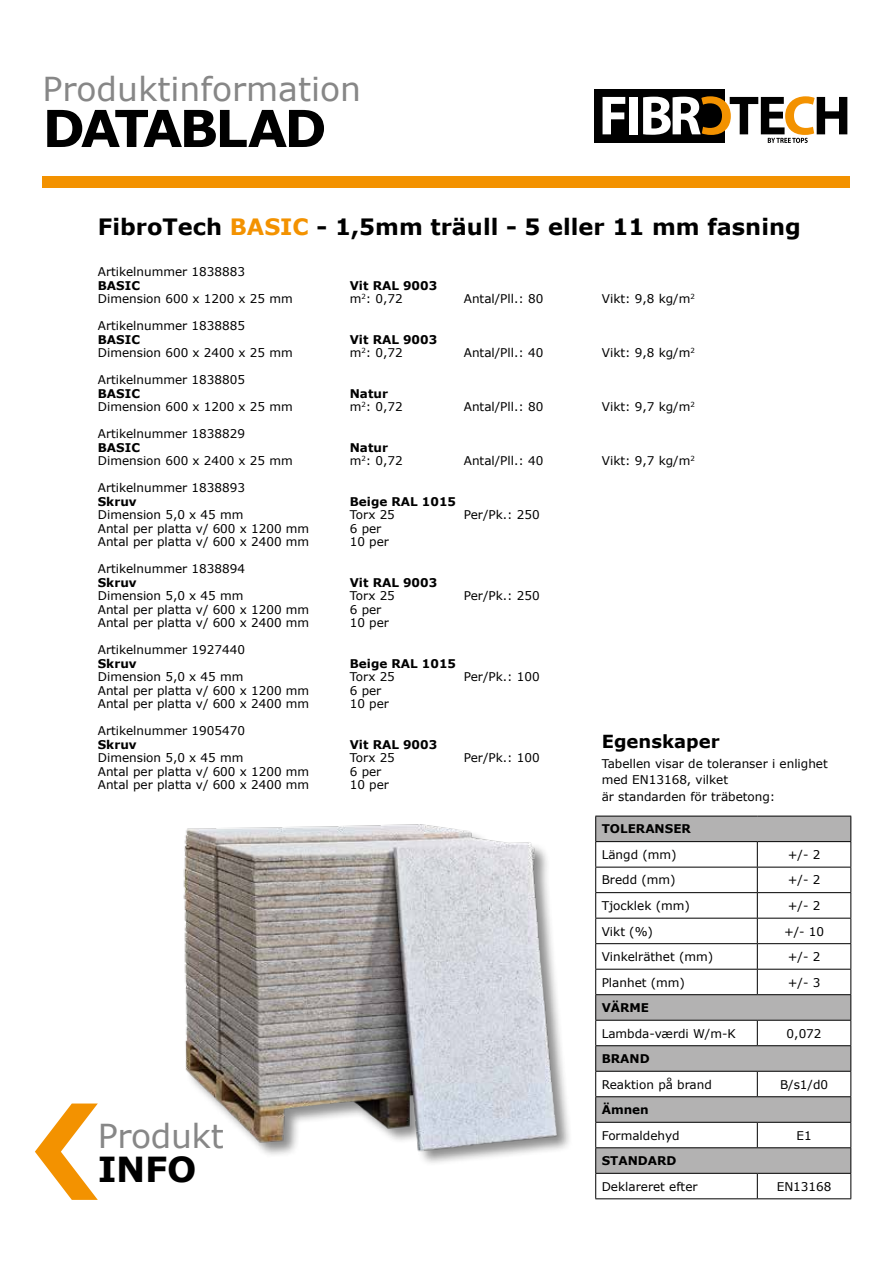
<style>
.page{position:relative;width:893px;height:1263px;background:#fff}
.page>*{position:absolute;margin:0;border:0;box-sizing:border-box;transform-origin:0 0}
.t1{font:700 51px "Verdana";letter-spacing:-.06em;color:#000}
.t2{font:700 34.5px "Verdana";color:#000}
.t3{font:33px "Verdana";color:#878787}
.t4{font:700 22.5px "Verdana";color:#000}
.t5{font:700 18px "Verdana";color:#000}
.t6{font:12px/16.5px "Verdana";color:#000}
.t7{font:700 12px "Verdana";color:#000}
.s1{color:#f39200}
</style>
<div class="page">
<div style="left:594px;top:89px;width:131px;height:54px;background:#000"></div>
<svg style="left:602px;top:97px;width:23px;height:37px"></svg>
<div style="left:629px;top:97px;width:9px;height:37px;background:#fff"></div>
<svg style="left:643px;top:96px;width:204px;height:47px"></svg>
<div style="left:43px;top:176px;width:807px;height:12px;background:#f39200"></div>
<svg style="left:35px;top:1103px;width:63px;height:97px"></svg>
<img style="left:183px;top:824px;width:387px;height:339px">
<svg style="left:596px;top:817px;width:254px;height:356px"></svg>
<hr style="left:595px;top:816px;width:162px;height:1px;background:#000">
<hr style="left:757px;top:816px;width:94px;height:1px;background:#000">
<hr style="left:595px;top:841px;width:162px;height:1px;background:#000">
<hr style="left:757px;top:841px;width:94px;height:1px;background:#000">
<hr style="left:595px;top:867px;width:162px;height:1px;background:#000">
<hr style="left:757px;top:867px;width:94px;height:1px;background:#000">
<hr style="left:595px;top:892px;width:162px;height:1px;background:#000">
<hr style="left:757px;top:892px;width:94px;height:1px;background:#000">
<hr style="left:595px;top:918px;width:162px;height:1px;background:#000">
<hr style="left:757px;top:918px;width:94px;height:1px;background:#000">
<hr style="left:595px;top:943px;width:162px;height:1px;background:#000">
<hr style="left:757px;top:943px;width:94px;height:1px;background:#000">
<hr style="left:595px;top:969px;width:162px;height:1px;background:#000">
<hr style="left:757px;top:969px;width:94px;height:1px;background:#000">
<svg style="left:757px;top:842px;width:1px;height:152px"></svg>
<hr style="left:595px;top:994px;width:162px;height:1px;background:#000">
<hr style="left:757px;top:994px;width:94px;height:1px;background:#000">
<hr style="left:595px;top:1020px;width:162px;height:1px;background:#000">
<hr style="left:757px;top:1020px;width:94px;height:1px;background:#000">
<svg style="left:757px;top:1020px;width:1px;height:25px"></svg>
<hr style="left:595px;top:1045px;width:162px;height:1px;background:#000">
<hr style="left:757px;top:1045px;width:94px;height:1px;background:#000">
<hr style="left:595px;top:1071px;width:162px;height:1px;background:#000">
<hr style="left:757px;top:1071px;width:94px;height:1px;background:#000">
<svg style="left:757px;top:1071px;width:1px;height:25px"></svg>
<hr style="left:595px;top:1096px;width:162px;height:1px;background:#000">
<hr style="left:757px;top:1096px;width:94px;height:1px;background:#000">
<hr style="left:595px;top:1122px;width:162px;height:1px;background:#000">
<hr style="left:757px;top:1122px;width:94px;height:1px;background:#000">
<svg style="left:757px;top:1123px;width:1px;height:24px"></svg>
<hr style="left:595px;top:1147px;width:162px;height:1px;background:#000">
<hr style="left:757px;top:1147px;width:94px;height:1px;background:#000">
<hr style="left:595px;top:1173px;width:162px;height:1px;background:#000">
<svg style="left:595px;top:816px;width:1px;height:382px"></svg>
<hr style="left:757px;top:1173px;width:94px;height:1px;background:#000">
<svg style="left:757px;top:1174px;width:1px;height:24px"></svg>
<svg style="left:850px;top:816px;width:1px;height:382px"></svg>
<hr style="left:595px;top:1198px;width:162px;height:1px;background:#000">
<hr style="left:757px;top:1198px;width:94px;height:1px;background:#000">
<h3 class="t3" style="left:43px;top:66px;width:320px">Produktinformation</h3>
<h1 class="t1" style="left:43px;top:92px;width:286px">DATABLAD</h1>
<h3 class="t4" style="left:98px;top:211px;width:704px">FibroTech <span class="s1">BASIC</span> - 1,5mm träull - 5 eller 11 mm fasning</h3>
<p class="t6" style="left:98px;top:263px;width:149px">Artikelnummer 1838883</p>
<p class="t7" style="left:98px;top:277px;width:44px">BASIC</p>
<p class="t7" style="left:350px;top:277px;width:89px">Vit RAL 9003</p>
<p class="t6" style="left:98px;top:290px;width:196px">Dimension 600 x 1200 x 25 mm</p>
<p class="t6" style="left:350px;top:290px;width:55px">m<sup>2</sup>: 0,72</p>
<p class="t6" style="left:464px;top:290px;width:81px">Antal/Pll.: 80</p>
<p class="t6" style="left:602px;top:290px;width:94px">Vikt: 9,8 kg/m<sup>2</sup></p>
<p class="t6" style="left:98px;top:317px;width:149px">Artikelnummer 1838885</p>
<p class="t7" style="left:98px;top:331px;width:44px">BASIC</p>
<p class="t7" style="left:350px;top:331px;width:89px">Vit RAL 9003</p>
<p class="t6" style="left:98px;top:344px;width:196px">Dimension 600 x 2400 x 25 mm</p>
<p class="t6" style="left:350px;top:344px;width:55px">m<sup>2</sup>: 0,72</p>
<p class="t6" style="left:464px;top:344px;width:81px">Antal/Pll.: 40</p>
<p class="t6" style="left:602px;top:344px;width:94px">Vikt: 9,8 kg/m<sup>2</sup></p>
<p class="t6" style="left:98px;top:371px;width:149px">Artikelnummer 1838805</p>
<p class="t7" style="left:98px;top:385px;width:44px">BASIC</p>
<p class="t7" style="left:350px;top:385px;width:40px">Natur</p>
<p class="t6" style="left:98px;top:398px;width:196px">Dimension 600 x 1200 x 25 mm</p>
<p class="t6" style="left:350px;top:398px;width:55px">m<sup>2</sup>: 0,72</p>
<p class="t6" style="left:464px;top:398px;width:81px">Antal/Pll.: 80</p>
<p class="t6" style="left:602px;top:398px;width:94px">Vikt: 9,7 kg/m<sup>2</sup></p>
<p class="t6" style="left:98px;top:425px;width:149px">Artikelnummer 1838829</p>
<p class="t7" style="left:98px;top:439px;width:44px">BASIC</p>
<p class="t7" style="left:350px;top:439px;width:40px">Natur</p>
<p class="t6" style="left:98px;top:452px;width:196px">Dimension 600 x 2400 x 25 mm</p>
<p class="t6" style="left:350px;top:452px;width:55px">m<sup>2</sup>: 0,72</p>
<p class="t6" style="left:464px;top:452px;width:81px">Antal/Pll.: 40</p>
<p class="t6" style="left:602px;top:452px;width:94px">Vikt: 9,7 kg/m<sup>2</sup></p>
<p class="t6" style="left:98px;top:479px;width:149px">Artikelnummer 1838893</p>
<p class="t7" style="left:98px;top:493px;width:40px">Skruv</p>
<p class="t7" style="left:350px;top:493px;width:108px">Beige RAL 1015</p>
<p class="t6" style="left:98px;top:506px;width:147px">Dimension 5,0 x 45 mm</p>
<p class="t6" style="left:350px;top:506px;width:47px">Torx 25</p>
<p class="t6" style="left:464px;top:506px;width:77px">Per/Pk.: 250</p>
<p class="t6" style="left:98px;top:520px;width:213px">Antal per platta v/ 600 x 1200 mm</p>
<p class="t6" style="left:350px;top:520px;width:33px">6 per</p>
<p class="t6" style="left:98px;top:533px;width:213px">Antal per platta v/ 600 x 2400 mm</p>
<p class="t6" style="left:350px;top:533px;width:41px">10 per</p>
<p class="t6" style="left:98px;top:560px;width:149px">Artikelnummer 1838894</p>
<p class="t7" style="left:98px;top:574px;width:40px">Skruv</p>
<p class="t7" style="left:350px;top:574px;width:89px">Vit RAL 9003</p>
<p class="t6" style="left:98px;top:587px;width:147px">Dimension 5,0 x 45 mm</p>
<p class="t6" style="left:350px;top:587px;width:47px">Torx 25</p>
<p class="t6" style="left:464px;top:587px;width:77px">Per/Pk.: 250</p>
<p class="t6" style="left:98px;top:601px;width:213px">Antal per platta v/ 600 x 1200 mm</p>
<p class="t6" style="left:350px;top:601px;width:33px">6 per</p>
<p class="t6" style="left:98px;top:614px;width:213px">Antal per platta v/ 600 x 2400 mm</p>
<p class="t6" style="left:350px;top:614px;width:41px">10 per</p>
<p class="t6" style="left:98px;top:641px;width:149px">Artikelnummer 1927440</p>
<p class="t7" style="left:98px;top:655px;width:40px">Skruv</p>
<p class="t7" style="left:350px;top:655px;width:108px">Beige RAL 1015</p>
<p class="t6" style="left:98px;top:668px;width:147px">Dimension 5,0 x 45 mm</p>
<p class="t6" style="left:350px;top:668px;width:47px">Torx 25</p>
<p class="t6" style="left:464px;top:668px;width:77px">Per/Pk.: 100</p>
<p class="t6" style="left:98px;top:682px;width:213px">Antal per platta v/ 600 x 1200 mm</p>
<p class="t6" style="left:350px;top:682px;width:33px">6 per</p>
<p class="t6" style="left:98px;top:695px;width:213px">Antal per platta v/ 600 x 2400 mm</p>
<p class="t6" style="left:350px;top:695px;width:41px">10 per</p>
<p class="t6" style="left:98px;top:722px;width:149px">Artikelnummer 1905470</p>
<p class="t7" style="left:98px;top:736px;width:40px">Skruv</p>
<p class="t7" style="left:350px;top:736px;width:89px">Vit RAL 9003</p>
<p class="t6" style="left:98px;top:749px;width:147px">Dimension 5,0 x 45 mm</p>
<p class="t6" style="left:350px;top:749px;width:47px">Torx 25</p>
<p class="t6" style="left:464px;top:749px;width:77px">Per/Pk.: 100</p>
<p class="t6" style="left:98px;top:763px;width:213px">Antal per platta v/ 600 x 1200 mm</p>
<p class="t6" style="left:350px;top:763px;width:33px">6 per</p>
<p class="t6" style="left:98px;top:776px;width:213px">Antal per platta v/ 600 x 2400 mm</p>
<p class="t6" style="left:350px;top:776px;width:41px">10 per</p>
<h3 class="t5" style="left:602px;top:729px;width:119px">Egenskaper</h3>
<p class="t6" style="left:602px;top:755px;width:228px">Tabellen visar de toleranser i enlighet med EN13168, vilket<br>är standarden för träbetong:</p>
<p class="t7" style="left:602px;top:820px;width:91px">TOLERANSER</p>
<p class="t6" style="left:602px;top:846px;width:76px">Längd (mm)</p>
<p class="t6" style="left:788px;top:846px;width:34px">+/- 2</p>
<p class="t6" style="left:602px;top:872px;width:75px">Bredd (mm)</p>
<p class="t6" style="left:788px;top:872px;width:34px">+/- 2</p>
<p class="t6" style="left:602px;top:897px;width:90px">Tjocklek (mm)</p>
<p class="t6" style="left:788px;top:897px;width:34px">+/- 2</p>
<p class="t6" style="left:602px;top:923px;width:53px">Vikt (%)</p>
<p class="t6" style="left:784px;top:923px;width:42px">+/- 10</p>
<p class="t6" style="left:602px;top:948px;width:113px">Vinkelräthet (mm)</p>
<p class="t6" style="left:788px;top:948px;width:34px">+/- 2</p>
<p class="t6" style="left:602px;top:974px;width:85px">Planhet (mm)</p>
<p class="t6" style="left:788px;top:974px;width:34px">+/- 3</p>
<p class="t7" style="left:602px;top:999px;width:49px">VÄRME</p>
<p class="t6" style="left:602px;top:1025px;width:136px">Lambda-værdi W/m-K</p>
<p class="t6" style="left:787px;top:1025px;width:36px">0,072</p>
<p class="t7" style="left:602px;top:1050px;width:49px">BRAND</p>
<p class="t6" style="left:602px;top:1076px;width:112px">Reaktion på brand</p>
<p class="t6" style="left:780px;top:1076px;width:50px">B/s1/d0</p>
<p class="t7" style="left:602px;top:1101px;width:49px">Ämnen</p>
<p class="t6" style="left:602px;top:1127px;width:79px">Formaldehyd</p>
<p class="t6" style="left:796px;top:1127px;width:17px">E1</p>
<p class="t7" style="left:602px;top:1152px;width:76px">STANDARD</p>
<p class="t6" style="left:602px;top:1178px;width:97px">Deklareret efter</p>
<p class="t6" style="left:777px;top:1178px;width:56px">EN13168</p>
<h3 class="t3" style="left:98px;top:1113px;width:128px">Produkt</h3>
<h2 class="t2" style="left:98px;top:1145px;width:100px">INFO</h2>
</div>
